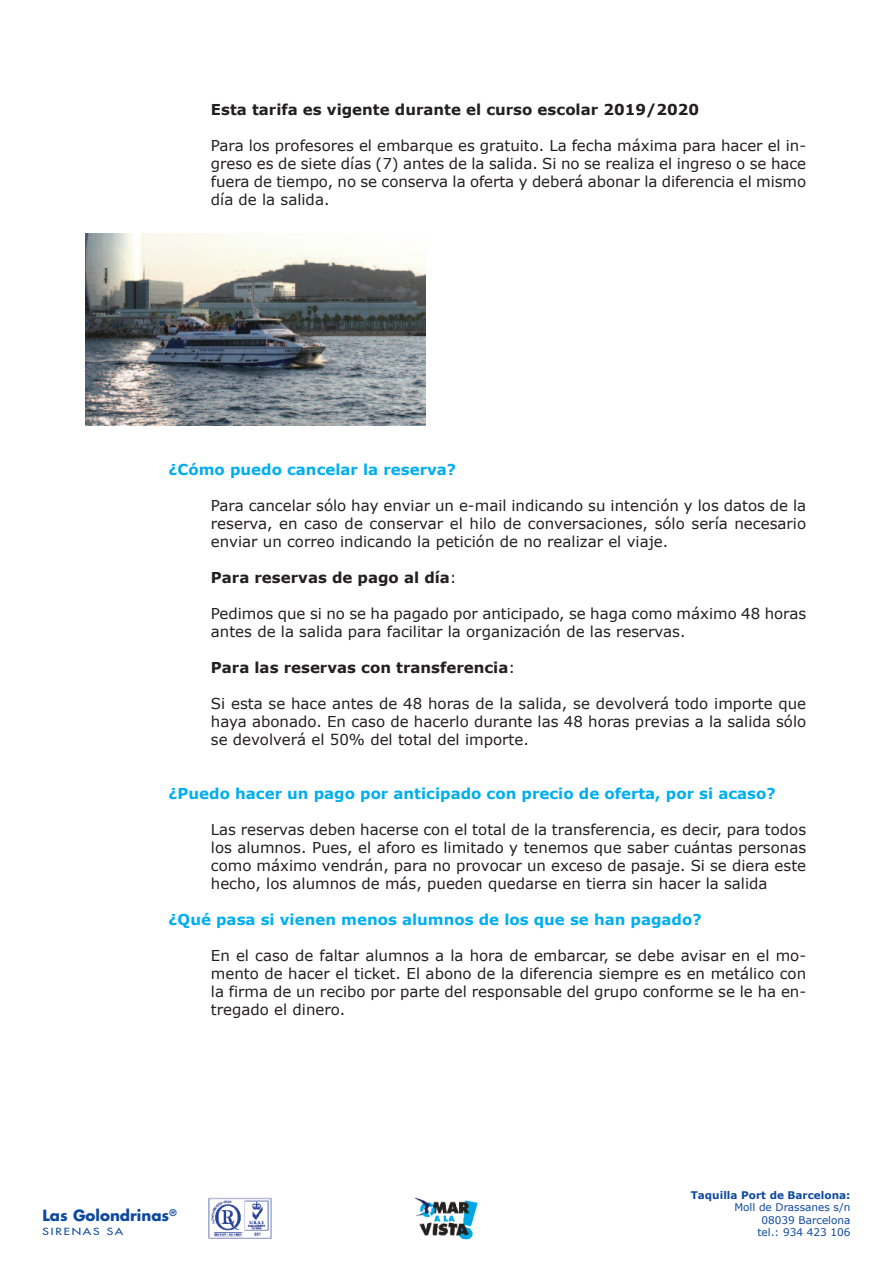
<style>
.page{position:relative;width:893px;height:1263px;background:#fff}
.page>*{position:absolute;margin:0;border:0;box-sizing:border-box;transform-origin:0 0}
.t1{font:15px/18px "Verdana";color:#231f20;text-align:justify}
.t2{font:700 15px "Verdana";color:#00aeef}
.t3{font:700 15px "Verdana";color:#231f20}
.t4{font:700 15px "Futura Std";color:#0f499d}
.t5{font:10.5px/12.6px "Verdana";color:#0f499d;text-align:right}
.t6{font:700 10.5px "Verdana";color:#0f499d}
.t7{font:500 9.6px "Futura Std";letter-spacing:.15em;color:#0f499d;scale:1.25 1}
.s1{font-weight:400}
</style>
<div class="page">
<img style="left:414px;top:1197px;width:64px;height:43px">
<img style="left:208px;top:1197px;width:64px;height:42px">
<img style="left:85px;top:234px;width:340px;height:191px">
<p class="t3" style="left:211px;top:99px;width:490px">Esta tarifa es vigente durante el curso escolar 2019/2020</p>
<p class="t1" style="left:211px;top:136px;width:597px">Para los profesores el embarque es gratuito. La fecha máxima para hacer el in&shy;greso es de siete días (7) antes de la salida. Si no se realiza el ingreso o se hace fuera de tiempo, no se conserva la oferta y deberá abonar la diferencia el mismo día de la salida.</p>
<p class="t2" style="left:168px;top:459px;width:289px">¿Cómo puedo cancelar la reserva?</p>
<p class="t1" style="left:211px;top:496px;width:597px">Para cancelar sólo hay enviar un e-mail indicando su intención y los datos de la reserva, en caso de conservar el hilo de conversaciones, sólo sería necesario enviar un correo indicando la petición de no realizar el viaje.</p>
<p class="t3" style="left:211px;top:567px;width:247px">Para reservas de pago al día<span class="s1">:</span></p>
<p class="t1" style="left:211px;top:604px;width:597px">Pedimos que si no se ha pagado por anticipado, se haga como máximo 48 horas antes de la salida para facilitar la organización de las reservas.</p>
<p class="t3" style="left:211px;top:657px;width:306px">Para las reservas con transferencia<span class="s1">:</span></p>
<p class="t1" style="left:211px;top:694px;width:597px">Si esta se hace antes de 48 horas de la salida, se devolverá todo importe que haya abonado. En caso de hacerlo durante las 48 horas previas a la salida sólo se devolverá el 50% del total del importe.</p>
<p class="t2" style="left:168px;top:783px;width:609px">¿Puedo hacer un pago por anticipado con precio de oferta, por si acaso?</p>
<p class="t1" style="left:211px;top:820px;width:597px">Las reservas deben hacerse con el total de la transferencia, es decir, para todos los alumnos. Pues, el aforo es limitado y tenemos que saber cuántas personas como máximo vendrán, para no provocar un exceso de pasaje. Si se diera este hecho, los alumnos de más, pueden quedarse en tierra sin hacer la salida</p>
<p class="t2" style="left:168px;top:909px;width:535px">¿Qué pasa si vienen menos alumnos de los que se han pagado?</p>
<p class="t1" style="left:211px;top:946px;width:597px">En el caso de faltar alumnos a la hora de embarcar, se debe avisar en el mo&shy;mento de hacer el ticket. El abono de la diferencia siempre es en metálico con la firma de un recibo por parte del responsable del grupo conforme se le ha en&shy;tregado el dinero.</p>
<p class="t4" style="left:43px;top:1208px;width:136px">Las Golondrinas<sup>®</sup></p>
<p class="t7" style="left:43px;top:1226px;width:66px">SIRENAS SA</p>
<p class="t6" style="left:691px;top:1188px;width:161px">Taquilla Port de Barcelona:</p>
<p class="t5" style="left:734px;top:1201px;width:118px">Moll de Drassanes s/n<br>08039 Barcelona<br>tel.: 934 423 106</p>
</div>
